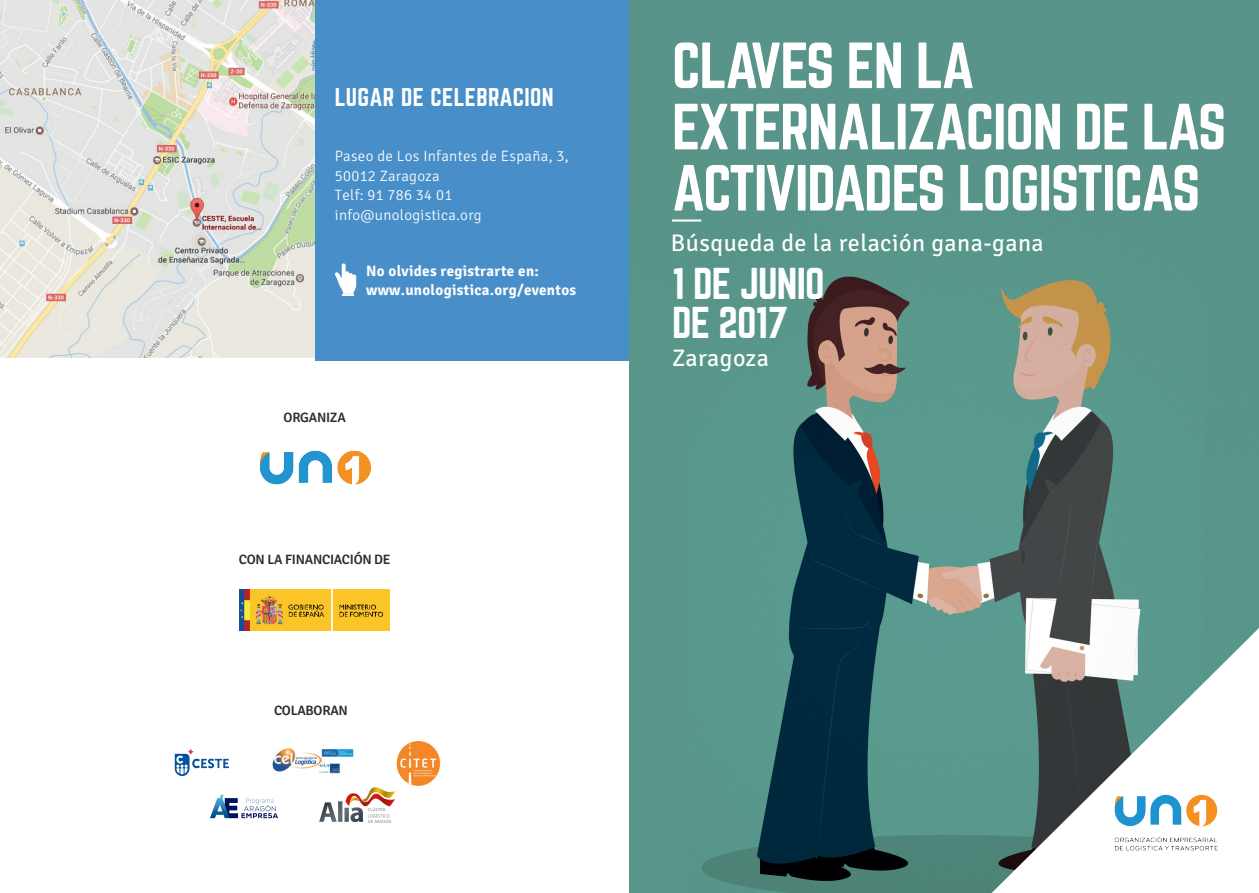
<style>
.page{position:relative;width:1259px;height:893px;background:#fff}
.page>*{position:absolute;margin:0;border:0;box-sizing:border-box;transform-origin:0 0}
.t1{font:57px/61.2px "Norwester";letter-spacing:-.02em;color:#fff}
.t2{font:39px/39px "Norwester";letter-spacing:-.02em;color:#fff}
.t3{font:24px "Signika Negative";letter-spacing:.02em;color:#fff}
.t4{font:22.5px "Norwester";letter-spacing:.02em;color:#fff}
.t5{font:300 15px/19.5px "Signika Negative";letter-spacing:.02em;color:#fff}
.t6{font:700 15px/19.5px "Signika Negative";letter-spacing:.02em;color:#fff}
.t7{font:600 13.65px "Signika Negative";letter-spacing:-.02em;color:#282c31}
</style>
<div class="page">
<img style="left:0;top:0;width:315px;height:358px">
<div style="left:315px;top:0;width:314px;height:360px;background:#488fc9"></div>
<img style="left:629px;top:0;width:630px;height:893px">
<svg style="left:991px;top:628px;width:268px;height:265px"></svg>
<img style="left:1100px;top:785px;width:126px;height:65px">
<hr style="left:672px;top:219px;width:29px;height:3px;background:#fff">
<img style="left:240px;top:589px;width:150px;height:41px">
<img style="left:260px;top:450px;width:111px;height:35px">
<img style="left:272px;top:748px;width:81px;height:26px">
<img style="left:396px;top:742px;width:45px;height:43px">
<svg style="left:335px;top:263px;width:21px;height:33px"></svg>
<img style="left:174px;top:748px;width:55px;height:29px">
<img style="left:210px;top:794px;width:68px;height:25px">
<img style="left:319px;top:788px;width:76px;height:35px">
<h3 class="t4" style="left:335px;top:86px;width:220px">LUGAR DE CELEBRACION</h3>
<p class="t5" style="left:335px;top:147px;width:235px">Paseo de Los Infantes de España, 3,<br>50012 Zaragoza<br>Telf: 91 786 34 01 info@unologistica.org</p>
<p class="t6" style="left:366px;top:261px;width:211px">No olvides registrarte en: www.unologistica.org/eventos</p>
<p class="t7" style="left:284px;top:410px;width:64px">ORGANIZA</p>
<p class="t7" style="left:239px;top:551px;width:153px">CON LA FINANCIACIÓN DE</p>
<p class="t7" style="left:274px;top:703px;width:75px">COLABORAN</p>
<h1 class="t1" style="left:672px;top:37px;width:556px">CLAVES EN LA<br>EXTERNALIZACION DE LAS<br>ACTIVIDADES LOGISTICAS</h1>
<h3 class="t3" style="left:671px;top:229px;width:374px">Búsqueda de la relación gana-gana</h3>
<h2 class="t2" style="left:672px;top:266px;width:154px">1 DE JUNIO<br>DE 2017</h2>
<h3 class="t3" style="left:672px;top:345px;width:98px">Zaragoza</h3>
</div>
